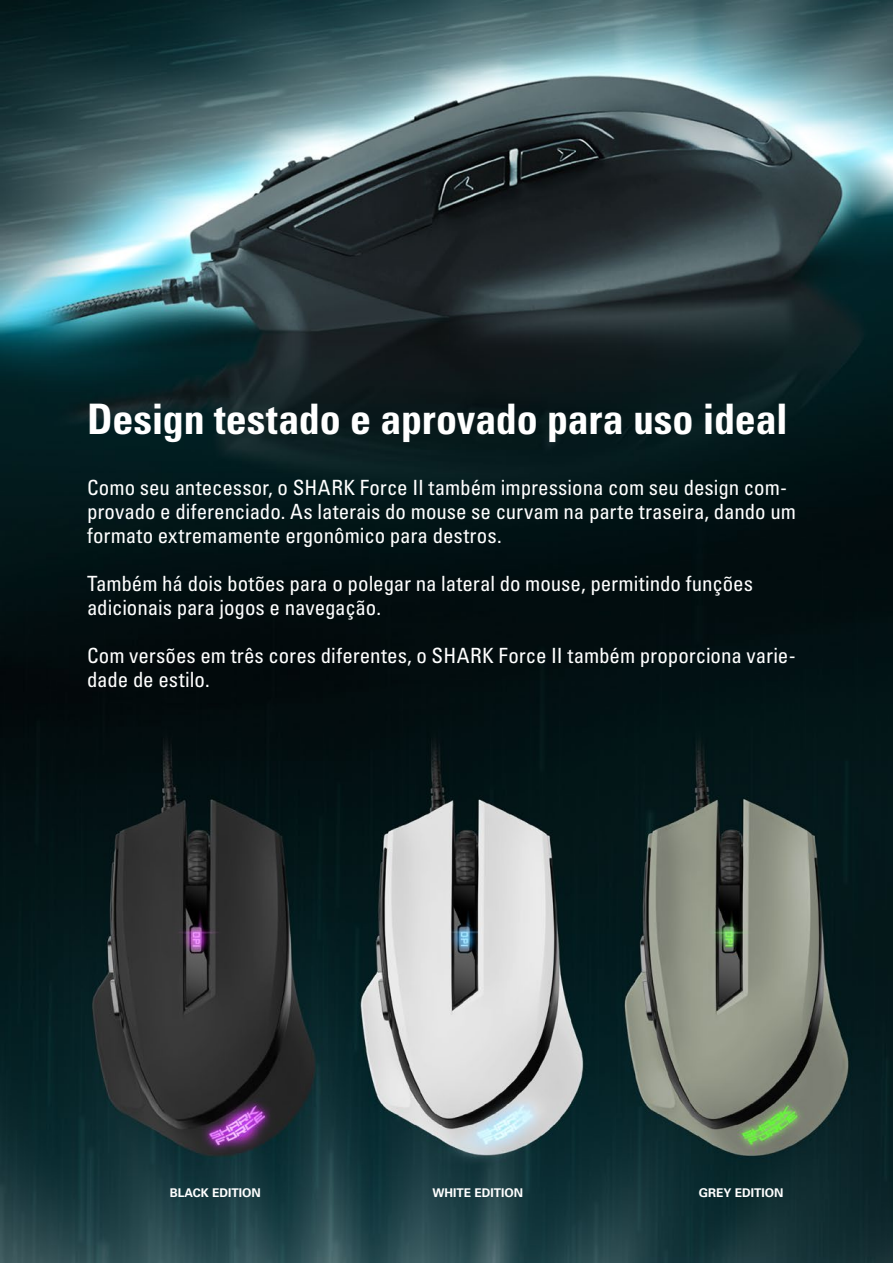
<style>
.page{position:relative;width:893px;height:1263px;background:#fff}
.page>*{position:absolute;margin:0;border:0;box-sizing:border-box;transform-origin:0 0}
.t1{font:42px "Univers LTCYR 67 Bold Cond";letter-spacing:-.005em;color:#fff}
.t2{font:condensed 21px/24px "Univers LTCYR 57";letter-spacing:-.005em;color:#fff}
.t3{font:700 12px "Univers LTCYR 65";color:#fff}
</style>
<div class="page">
<img style="left:0;top:0;width:893px;height:1263px">
<h1 class="t1" style="left:87px;top:393px;width:702px">Design testado e aprovado para uso ideal</h1>
<p class="t2" style="left:87px;top:475px;width:710px">Como seu antecessor, o SHARK Force II também impressiona com seu design com&shy;provado e diferenciado. As laterais do mouse se curvam na parte traseira, dando um formato extremamente ergonômico para destros.</p>
<p class="t2" style="left:87px;top:571px;width:668px">Também há dois botões para o polegar na lateral do mouse, permitindo funções adicionais para jogos e navegação.</p>
<p class="t2" style="left:87px;top:643px;width:710px">Com versões em três cores diferentes, o SHARK Force II também proporciona varie&shy;dade de estilo.</p>
<p class="t3" style="left:170px;top:1184px;width:93px">BLACK EDITION</p>
<p class="t3" style="left:432px;top:1184px;width:92px">WHITE EDITION</p>
<p class="t3" style="left:699px;top:1184px;width:86px">GREY EDITION</p>
</div>
